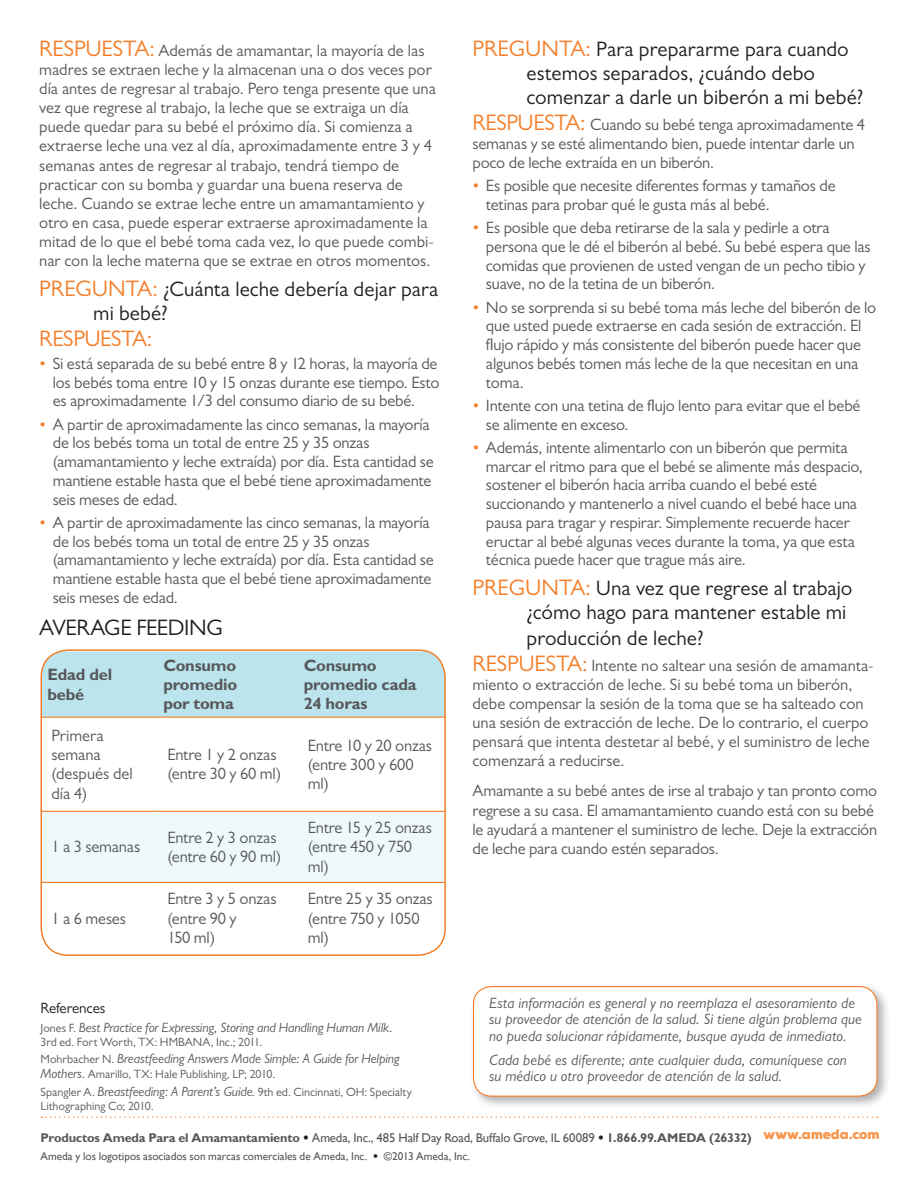
<style>
.page{position:relative;width:918px;height:1188px;background:#fff}
.page>*{position:absolute;margin:0;border:0;box-sizing:border-box;transform-origin:0 0}
.t1{font:22.5px "Gill Sans MT Std";letter-spacing:-.015em;color:#231f20}
.t2{font:22.5px "Gill Sans MT Std";letter-spacing:-.015em;color:#f47f2a}
.t3{font:21px/24px "Gill Sans MT Std";letter-spacing:.005em;color:#231f20}
.t4{font:16.5px/19px "Gill Sans MT Std";letter-spacing:-.01em;color:#57585a}
.t5{font:700 16.5px/19px "Gill Sans Std";letter-spacing:-.015em;color:#57585a}
.t6{font:italic 15px/16.5px "Gill Sans MT Std";letter-spacing:.005em;color:#57585a}
.t7{font:15px "Gill Sans MT Std";letter-spacing:-.005em;color:#231f20}
.t8{font:italic 13.5px "Gill Sans MT Std";letter-spacing:-.01em;color:#57585a}
.t9{font:900 13.5px "Nexa";letter-spacing:-.005em;color:#f7964f}
.t10{font:700 12.75px "Gill Sans Std";letter-spacing:-.015em;color:#57585a}
.t11{font:12px/17.7px "Gill Sans MT Std";color:#57585a}
.t12{font:11.25px "Gill Sans";color:#57585a}
.s1{font-size:22.5px;color:#f47f2a}
.s2{color:#f47f2a}
.s3{font-style:normal;font-size:12px}
.s4{font-style:italic;font-size:13.5px}
.s5{font-weight:800;color:#231f20}
.s6{font-family:"Gill Sans";font-weight:400}
.s7{font-family:"Gill Sans Std";font-weight:800;color:#231f20}
</style>
<div class="page">
<svg style="left:41px;top:1116px;width:837px;height:2px"></svg>
<div style="left:469px;top:982px;width:421px;height:127px;background:#231f20;opacity:.35"></div>
<div style="left:474px;top:987px;width:403px;height:109px;background:#fff;border-radius:18px"></div>
<div style="left:473px;top:986px;width:404px;height:111px;border:1px solid #f47f2a;border-radius:18px"></div>
<div style="left:42px;top:651px;width:401px;height:66px;background:#bbe4ed"></div>
<svg style="left:43px;top:810px;width:402px;height:144px"></svg>
<div style="left:43px;top:812px;width:400px;height:70px;background:#eff9fa"></div>
<hr style="left:41px;top:717px;width:116px;height:1px;background:#f47f2a">
<hr style="left:157px;top:717px;width:140px;height:1px;background:#f47f2a">
<hr style="left:297px;top:717px;width:148px;height:1px;background:#f47f2a">
<hr style="left:41px;top:811px;width:116px;height:1px;background:#f47f2a">
<hr style="left:157px;top:811px;width:140px;height:1px;background:#f47f2a">
<hr style="left:297px;top:811px;width:148px;height:1px;background:#f47f2a">
<hr style="left:41px;top:882px;width:116px;height:1px;background:#f47f2a">
<hr style="left:157px;top:882px;width:140px;height:1px;background:#f47f2a">
<hr style="left:297px;top:882px;width:148px;height:1px;background:#f47f2a">
<div style="left:40px;top:649px;width:406px;height:307px;border:2px solid #f47f2a;border-radius:27px"></div>
<p class="t4" style="left:39px;top:41px;width:398px"><span class="s1">RESPUESTA:</span> Además de amamantar, la mayoría de las madres se extraen leche y la almacenan una o dos veces por día antes de regresar al trabajo. Pero tenga presente que una vez que regrese al trabajo, la leche que se extraiga un día puede quedar para su bebé el próximo día. Si comienza a extraerse leche una vez al día, aproximadamente entre 3 y 4 semanas antes de regresar al trabajo, tendrá tiempo de practicar con su bomba y guardar una buena reserva de leche. Cuando se extrae leche entre un amamantamiento y otro en casa, puede esperar extraerse aproximadamente la mitad de lo que el bebé toma cada vez, lo que puede combi&shy;nar con la leche materna que se extrae en otros momentos.</p>
<p class="t3" style="left:93px;top:277px;width:347px;text-indent:-54px"><span class="s1">PREGUNTA:</span> ¿Cuánta leche debería dejar para mi bebé?</p>
<h1 class="t2" style="left:39px;top:325px;width:115px">RESPUESTA:</h1>
<p class="t4" style="left:53px;top:354px;width:388px;text-indent:-13px"><span class="s2">•</span> Si está separada de su bebé entre 8 y 12 horas, la mayoría de los bebés toma entre 10 y 15 onzas durante ese tiempo. Esto es aproximadamente 1/3 del consumo diario de su bebé.</p>
<p class="t4" style="left:53px;top:415px;width:383px;text-indent:-13px"><span class="s2">•</span> A partir de aproximadamente las cinco semanas, la mayoría de los bebés toma un total de entre 25 y 35 onzas (amamantamiento y leche extraída) por día. Esta cantidad se mantiene estable hasta que el bebé tiene aproximadamente seis meses de edad.</p>
<p class="t4" style="left:53px;top:513px;width:383px;text-indent:-13px"><span class="s2">•</span> A partir de aproximadamente las cinco semanas, la mayoría de los bebés toma un total de entre 25 y 35 onzas (amamantamiento y leche extraída) por día. Esta cantidad se mantiene estable hasta que el bebé tiene aproximadamente seis meses de edad.</p>
<h1 class="t1" style="left:39px;top:614px;width:185px">AVERAGE FEEDING</h1>
<p class="t5" style="left:47px;top:665px;width:66px">Edad del bebé</p>
<p class="t5" style="left:163px;top:656px;width:75px;text-align:justify">Consumo promedio por toma</p>
<p class="t5" style="left:304px;top:656px;width:114px">Consumo promedio cada<br>24 horas</p>
<p class="t4" style="left:51px;top:726px;width:83px">Primera semana (después del día 4)</p>
<p class="t4" style="left:167px;top:745px;width:115px">Entre 1 y 2 onzas (entre 30 y 60 ml)</p>
<p class="t4" style="left:308px;top:736px;width:126px">Entre 10 y 20 onzas (entre 300 y 600 ml)</p>
<p class="t4" style="left:51px;top:837px;width:90px">1 a 3 semanas</p>
<p class="t4" style="left:167px;top:828px;width:115px">Entre 2 y 3 onzas (entre 60 y 90 ml)</p>
<p class="t4" style="left:308px;top:818px;width:126px">Entre 15 y 25 onzas (entre 450 y 750 ml)</p>
<p class="t4" style="left:51px;top:908px;width:76px">1 a 6 meses</p>
<p class="t4" style="left:167px;top:889px;width:111px">Entre 3 y 5 onzas (entre 90 y<br>150 ml)</p>
<p class="t4" style="left:308px;top:889px;width:127px">Entre 25 y 35 onzas (entre 750 y 1050 ml)</p>
<p class="t7" style="left:41px;top:999px;width:66px">References</p>
<p class="t8" style="left:40px;top:1020px;width:354px"><span class="s3">Jones F.</span> Best Practice for Expressing, Storing and Handling Human Milk.</p>
<p class="t11" style="left:41px;top:1033px;width:223px">3rd ed. Fort Worth, TX: HMBANA, Inc.; 2011.</p>
<p class="t8" style="left:41px;top:1051px;width:361px"><span class="s3">Mohrbacher N.</span> Breastfeeding Answers Made Simple: A Guide for Helping</p>
<p class="t11" style="left:40px;top:1065px;width:373px"><span class="s4">Mothers.</span> Amarillo, TX: Hale Publishing, LP; 2010.<br>Spangler A. <span class="s4">Breastfeeding: A Parent’s Guide</span>. 9th ed. Cincinnati, OH: Specialty</p>
<p class="t11" style="left:41px;top:1097px;width:115px">Lithographing Co; 2010.</p>
<p class="t3" style="left:527px;top:37px;width:338px;text-indent:-54px"><span class="s1">PREGUNTA:</span> Para prepararme para cuando estemos separados, ¿cuándo debo comenzar a darle un biberón a mi bebé?</p>
<p class="t4" style="left:472px;top:114px;width:394px"><span class="s1">RESPUESTA:</span> Cuando su bebé tenga aproximadamente 4 semanas y se esté alimentando bien, puede intentar darle un poco de leche extraída en un biberón.</p>
<p class="t4" style="left:486px;top:176px;width:351px;text-indent:-13px"><span class="s2">•</span> Es posible que necesite diferentes formas y tamaños de tetinas para probar qué le gusta más al bebé.</p>
<p class="t4" style="left:486px;top:218px;width:386px;text-indent:-13px"><span class="s2">•</span> Es posible que deba retirarse de la sala y pedirle a otra persona que le dé el biberón al bebé. Su bebé espera que las comidas que provienen de usted vengan de un pecho tibio y suave, no de la tetina de un biberón.</p>
<p class="t4" style="left:486px;top:298px;width:392px;text-indent:-13px"><span class="s2">•</span> No se sorprenda si su bebé toma más leche del biberón de lo que usted puede extraerse en cada sesión de extracción. El flujo rápido y más consistente del biberón puede hacer que algunos bebés tomen más leche de la que necesitan en una toma.</p>
<p class="t4" style="left:486px;top:396px;width:376px;text-indent:-13px"><span class="s2">•</span> Intente con una tetina de flujo lento para evitar que el bebé se alimente en exceso.</p>
<p class="t4" style="left:486px;top:438px;width:378px;text-indent:-13px"><span class="s2">•</span> Además, intente alimentarlo con un biberón que permita marcar el ritmo para que el bebé se alimente más despacio, sostener el biberón hacia arriba cuando el bebé esté succionando y mantenerlo a nivel cuando el bebé hace una pausa para tragar y respirar. Simplemente recuerde hacer eructar al bebé algunas veces durante la toma, ya que esta técnica puede hacer que trague más aire.</p>
<p class="t3" style="left:527px;top:576px;width:327px;line-height:24.8px;text-indent:-54px"><span class="s1">PREGUNTA:</span> Una vez que regrese al trabajo ¿cómo hago para mantener estable mi producción de leche?</p>
<p class="t4" style="left:472px;top:656px;width:403px"><span class="s1">RESPUESTA:</span> Intente no saltear una sesión de amamanta&shy;miento o extracción de leche. Si su bebé toma un biberón, debe compensar la sesión de la toma que se ha salteado con una sesión de extracción de leche. De lo contrario, el cuerpo pensará que intenta destetar al bebé, y el suministro de leche comenzará a reducirse.</p>
<p class="t4" style="left:472px;top:781px;width:406px">Amamante a su bebé antes de irse al trabajo y tan pronto como regrese a su casa. El amamantamiento cuando está con su bebé le ayudará a mantener el suministro de leche. Deje la extracción de leche para cuando estén separados.</p>
<p class="t6" style="left:489px;top:994px;width:374px">Esta información es general y no reemplaza el asesoramiento de su proveedor de atención de la salud. Si tiene algún problema que no pueda solucionar rápidamente, busque ayuda de inmediato.</p>
<p class="t6" style="left:489px;top:1051px;width:359px">Cada bebé es diferente; ante cualquier duda, comuníquese con su médico u otro proveedor de atención de la salud.</p>
<p class="t10" style="left:40px;top:1130px;width:713px">Productos Ameda Para el Amamantamiento <span class="s5">•</span> <span class="s6">Ameda, Inc., 485 Half Day Road, Buffalo Grove, IL 60089</span> <span class="s5">•</span> 1.866.99.AMEDA (26332)</p>
<p class="t12" style="left:40px;top:1150px;width:431px">Ameda y los logotipos asociados son marcas comerciales de Ameda, Inc. <span class="s7">•</span> ©2013 Ameda, Inc.</p>
<p class="t9" style="left:763px;top:1125px;width:118px">www.ameda.com</p>
</div>
